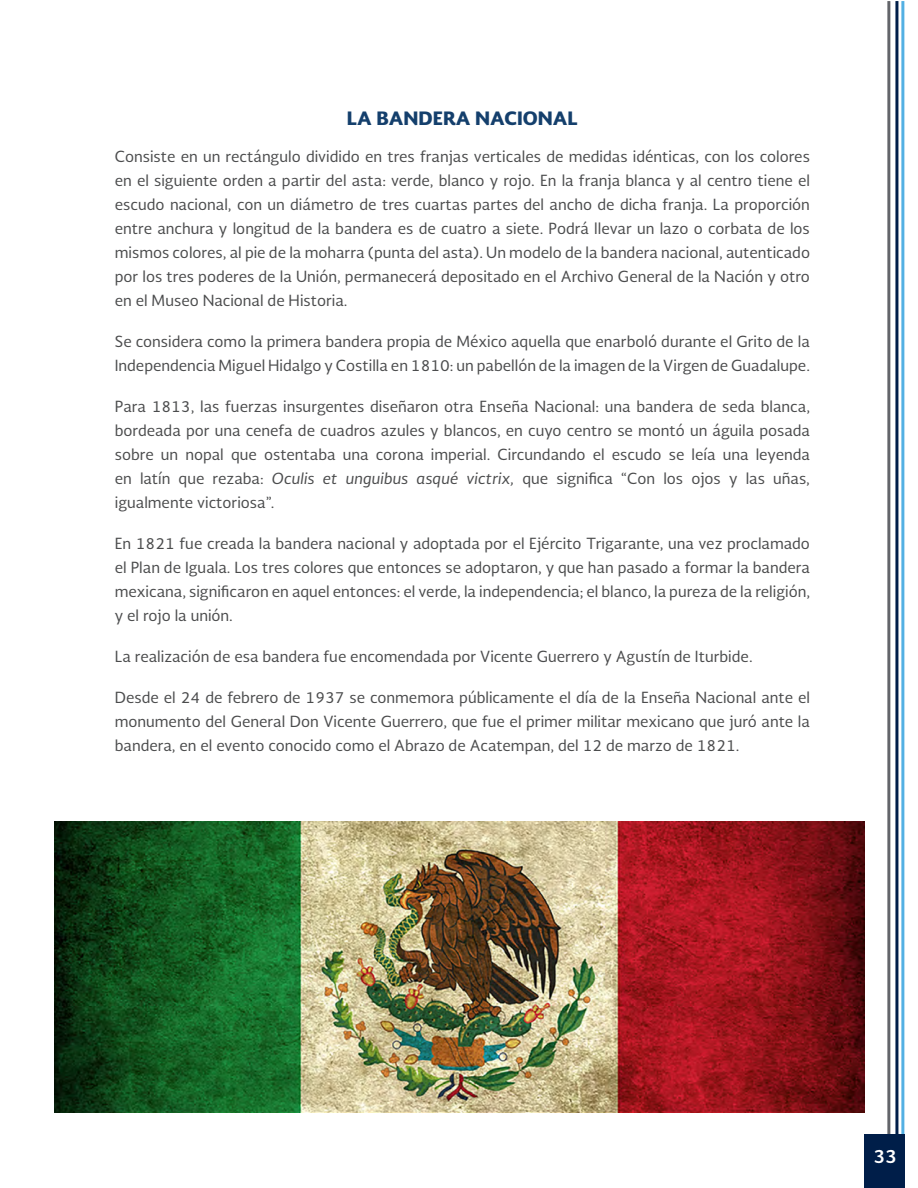
<style>
.page{position:relative;width:918px;height:1188px;background:#fff}
.page>*{position:absolute;margin:0;border:0;box-sizing:border-box;transform-origin:0 0}
.t1{font:900 18px "Soberana Sans";color:#143f6c}
.t2{font:700 18px "Soberana Sans";color:#fff}
.t3{font:15px/24px "Soberana Sans";color:#4b4c4d;text-align:justify}
.s1{font-style:italic}
</style>
<div class="page">
<hr style="left:901px;top:1px;width:3px;height:1187px;background:#53b0e3">
<hr style="left:895px;top:1px;width:3px;height:1187px;background:#001e49">
<hr style="left:887px;top:1px;width:3px;height:1187px;background:#63656a">
<div style="left:865px;top:1134px;width:40px;height:54px;background:#001e49"></div>
<img style="left:54px;top:821px;width:810px;height:292px">
<p class="t1" style="left:347px;top:106px;width:233px">LA BANDERA NACIONAL</p>
<p class="t3" style="left:115px;top:144px;width:697px">Consiste en un rectángulo dividido en tres franjas verticales de medidas idénticas, con los colores en el siguiente orden a partir del asta: verde, blanco y rojo. En la franja blanca y al centro tiene el escudo nacional, con un diámetro de tres cuartas partes del ancho de dicha franja. La proporción entre anchura y longitud de la bandera es de cuatro a siete. Podrá llevar un lazo o corbata de los mismos colores, al pie de la moharra (punta del asta). Un modelo de la bandera nacional, autenticado por los tres poderes de la Unión, permanecerá depositado en el Archivo General de la Nación y otro en el Museo Nacional de Historia.</p>
<p class="t3" style="left:115px;top:329px;width:697px">Se considera como la primera bandera propia de México aquella que enarboló durante el Grito de la<br>Independencia Miguel Hidalgo y Costilla en 1810: un pabellón de la imagen de la Virgen de Guadalupe.</p>
<p class="t3" style="left:115px;top:394px;width:697px">Para 1813, las fuerzas insurgentes diseñaron otra Enseña Nacional: una bandera de seda blanca, bordeada por una cenefa de cuadros azules y blancos, en cuyo centro se montó un águila posada sobre un nopal que ostentaba una corona imperial. Circundando el escudo se leía una leyenda en latín que rezaba: <span class="s1">Oculis et unguibus asqué victrix,</span> que significa “Con los ojos y las uñas, igualmente victoriosa”.</p>
<p class="t3" style="left:115px;top:531px;width:697px">En 1821 fue creada la bandera nacional y adoptada por el Ejército Trigarante, una vez proclamado el Plan de Iguala. Los tres colores que entonces se adoptaron, y que han pasado a formar la bandera mexicana, significaron en aquel entonces: el verde, la independencia; el blanco, la pureza de la religión, y el rojo la unión.</p>
<p class="t3" style="left:115px;top:644px;width:639px">La realización de esa bandera fue encomendada por Vicente Guerrero y Agustín de Iturbide.</p>
<p class="t3" style="left:115px;top:685px;width:697px">Desde el 24 de febrero de 1937 se conmemora públicamente el día de la Enseña Nacional ante el monumento del General Don Vicente Guerrero, que fue el primer militar mexicano que juró ante la bandera, en el evento conocido como el Abrazo de Acatempan, del 12 de marzo de 1821.</p>
<p class="t2" style="left:873px;top:1144px;width:25px">33</p>
</div>
